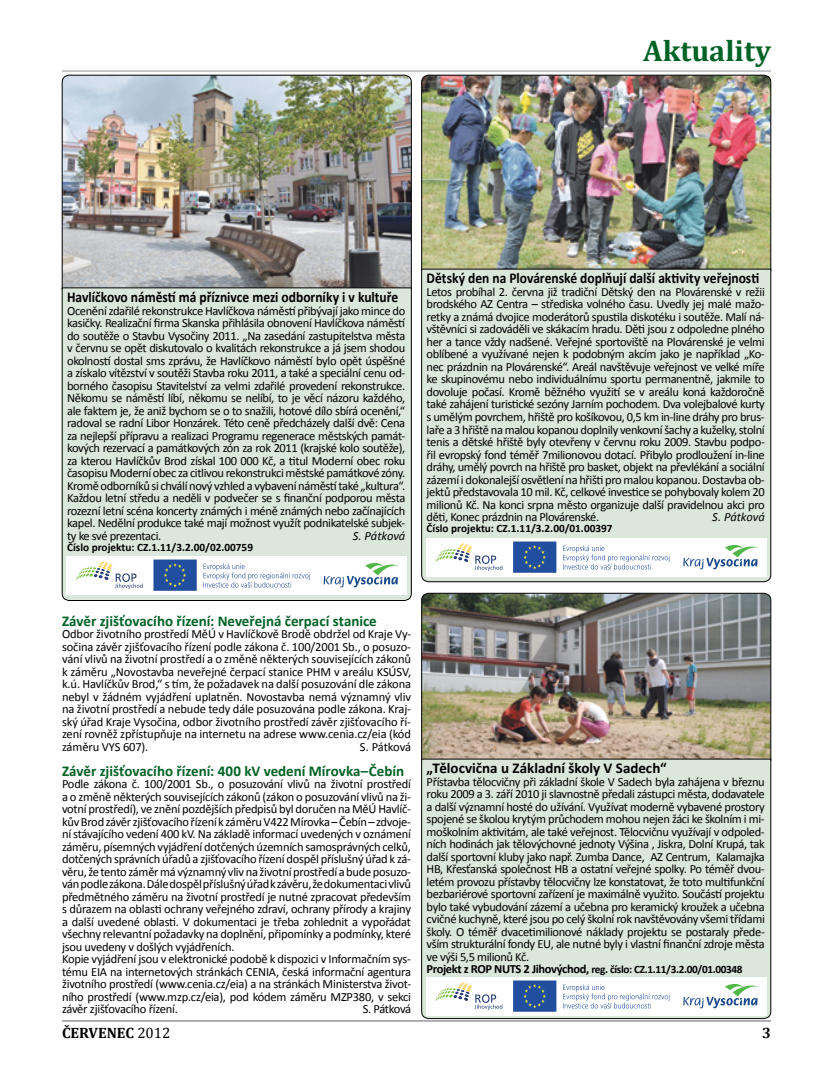
<style>
.page{position:relative;width:833px;height:1081px;background:#fff}
.page>*{position:absolute;margin:0;border:0;box-sizing:border-box;transform-origin:0 0}
.t1{font:700 30px "Cambria";color:#006225}
.t2{font:700 15px "Calibri";color:#000;scale:.9 1}
.t3{font:700 15px "Calibri";color:#006225}
.t4{font:700 15px "Calibri";color:#000}
.t5{font:700 15px "Cambria";color:#000}
.t6{font:12.5px/12.5px "Calibri";letter-spacing:-.02em;color:#000;text-align:justify}
.t7{font:italic 12.5px "Calibri";letter-spacing:-.005em;color:#000}
.t8{font:700 11.25px "Calibri";color:#000}
.t9{font:700 11.25px "Calibri";letter-spacing:-.03em;color:#000}
.s1{font-size:12.5px}
.s2{font-weight:400}
</style>
<div class="page">
<hr style="left:62px;top:71px;width:709px;height:1px;background:#939598">
<hr style="left:62px;top:1020px;width:709px;height:1px;background:#939598">
<img style="left:62px;top:75px;width:349px;height:212px">
<div style="left:62px;top:287px;width:349px;height:314px;background:#dce7db"></div>
<div style="left:67px;top:556px;width:340px;height:38px;background:#fff"></div>
<div style="left:153px;top:559px;width:44px;height:32px;background:#214e9e"></div>
<svg style="left:164px;top:563px;width:22px;height:24px"></svg>
<svg style="left:203px;top:563px;width:107px;height:24px"></svg>
<svg style="left:76px;top:561px;width:67px;height:28px"></svg>
<svg style="left:324px;top:563px;width:75px;height:24px"></svg>
<img style="left:421px;top:75px;width:350px;height:194px">
<div style="left:421px;top:269px;width:350px;height:313px;background:#dce7db"></div>
<div style="left:426px;top:538px;width:340px;height:38px;background:#fff"></div>
<div style="left:513px;top:541px;width:43px;height:32px;background:#214e9e"></div>
<svg style="left:523px;top:545px;width:23px;height:24px"></svg>
<svg style="left:563px;top:545px;width:106px;height:24px"></svg>
<svg style="left:435px;top:543px;width:67px;height:28px"></svg>
<svg style="left:683px;top:545px;width:76px;height:24px"></svg>
<img style="left:421px;top:593px;width:350px;height:166px">
<div style="left:421px;top:759px;width:350px;height:260px;background:#dce7db"></div>
<div style="left:426px;top:976px;width:340px;height:39px;background:#fff"></div>
<div style="left:513px;top:980px;width:43px;height:31px;background:#214e9e"></div>
<svg style="left:523px;top:984px;width:23px;height:24px"></svg>
<svg style="left:563px;top:984px;width:106px;height:24px"></svg>
<svg style="left:435px;top:982px;width:67px;height:28px"></svg>
<svg style="left:683px;top:984px;width:76px;height:24px"></svg>
<h1 class="t1" style="left:643px;top:32px;width:129px">Aktuality</h1>
<p class="t2" style="left:67px;top:288px;width:369px">Havlíčkovo náměstí má příznivce mezi odborníky i v kultuře</p>
<p class="t6" style="left:67px;top:304px;width:340px">Ocenění zdařilé rekonstrukce Havlíčkova náměstí přibývají jako mince do kasičky. Realizační firma Skanska přihlásila obnovení Havlíčkova náměstí do soutěže o Stavbu Vysočiny 2011. „Na zasedání zastupitelstva města v červnu se opět diskutovalo o kvalitách rekonstrukce a já jsem shodou okolností dostal sms zprávu, že Havlíčkovo náměstí bylo opět úspěšné a získalo vítězství v soutěži Stavba roku 2011, a také a speciální cenu od&shy;borného časopisu Stavitelství za velmi zdařilé provedení rekonstrukce.<br>Někomu se náměstí líbí, někomu se nelíbí, to je věcí názoru každého, ale faktem je, že aniž bychom se o to snažili, hotové dílo sbírá ocenění,“ radoval se radní Libor Honzárek. Této ceně předcházely další dvě: Cena za nejlepší přípravu a realizaci Programu regenerace městských památ&shy;kových rezervací a památkových zón za rok 2011 (krajské kolo soutěže), za kterou Havlíčkův Brod získal 100 000 Kč, a titul Moderní obec roku časopisu Moderní obec za citlivou rekonstrukci městské památkové zóny.<br>Kromě odborníků si chválí nový vzhled a vybavení náměstí také „kultura“.<br>Každou letní středu a neděli v podvečer se s finanční podporou města rozezní letní scéna koncerty známých i méně známých nebo začínajících kapel. Nedělní produkce také mají možnost využít podnikatelské subjek&shy;ty ke své prezentaci.</p>
<p class="t7" style="left:353px;top:528px;width:54px">S. Pátková</p>
<p class="t8" style="left:67px;top:540px;width:187px">Číslo projektu: CZ.1.11/3.2.00/02.00759</p>
<p class="t2" style="left:426px;top:269px;width:371px">Dětský den na Plovárenské doplňují další aktivity veřejnosti</p>
<p class="t6" style="left:426px;top:285px;width:340px">Letos probíhal 2. června již tradiční Dětský den na Plovárenské v režii brodského AZ Centra – střediska volného času. Uvedly jej malé mažo&shy;retky a známá dvojice moderátorů spustila diskotéku i soutěže. Malí ná&shy;vštěvníci si zadováděli ve skákacím hradu. Děti jsou z odpoledne plného her a tance vždy nadšené. Veřejné sportoviště na Plovárenské je velmi oblíbené a využívané nejen k podobným akcím jako je například „Ko&shy;nec prázdnin na Plovárenské“. Areál navštěvuje veřejnost ve velké míře ke skupinovému nebo individuálnímu sportu permanentně, jakmile to dovoluje počasí. Kromě běžného využití se v areálu koná každoročně také zahájení turistické sezóny Jarním pochodem. Dva volejbalové kurty s umělým povrchem, hřiště pro košíkovou, 0,5 km in-line dráhy pro brus&shy;laře a 3 hřiště na malou kopanou doplnily venkovní šachy a kuželky, stolní tenis a dětské hřiště byly otevřeny v červnu roku 2009. Stavbu podpo&shy;řil evropský fond téměř 7milionovou dotací. Přibylo prodloužení in-line dráhy, umělý povrch na hřiště pro basket, objekt na převlékání a sociální zázemí i dokonalejší osvětlení na hřišti pro malou kopanou. Dostavba ob&shy;jektů představovala 10 mil. Kč, celkové investice se pohybovaly kolem 20 milionů Kč. Na konci srpna město organizuje další pravidelnou akci pro děti, Konec prázdnin na Plovárenské.</p>
<p class="t7" style="left:712px;top:509px;width:54px">S. Pátková</p>
<p class="t8" style="left:426px;top:521px;width:187px">Číslo projektu: CZ.1.11/3.2.00/01.00397</p>
<p class="t3" style="left:62px;top:611px;width:316px">Závěr zjišťovacího řízení: Neveřejná čerpací stanice</p>
<p class="t6" style="left:62px;top:627px;width:351px">Odbor životního prostředí MěÚ v Havlíčkově Brodě obdržel od Kraje Vy&shy;sočina závěr zjišťovacího řízení podle zákona č. 100/2001 Sb., o posuzo&shy;vání vlivů na životní prostředí a o změně některých souvisejících zákonů k záměru „Novostavba neveřejné čerpací stanice PHM v areálu KSÚSV, k.ú. Havlíčkův Brod,“ s tím, že požadavek na další posuzování dle zákona nebyl v žádném vyjádření uplatněn. Novostavba nemá významný vliv na životní prostředí a nebude tedy dále posuzována podle zákona. Kraj&shy;ský úřad Kraje Vysočina, odbor životního prostředí závěr zjišťovacího ří&shy;zení rovněž zpřístupňuje na internetu na adrese www.cenia.cz/eia (kód záměru VYS 607).</p>
<p class="t6" style="left:360px;top:739px;width:53px">S. Pátková</p>
<p class="t3" style="left:62px;top:761px;width:344px">Závěr zjišťovacího řízení: 400 kV vedení Mírovka–Čebín</p>
<p class="t6" style="left:62px;top:777px;width:351px;text-align:left">Podle zákona č. 100/2001 Sb., o posuzování vlivů na životní prostředí a o změně některých souvisejících zákonů (zákon o posuzování vlivů na ži&shy;votní prostředí), ve znění pozdějších předpisů byl doručen na MěÚ Havlíč&shy;kův Brod závěr zjišťovacího řízení k záměru V422 Mírovka – Čebín – zdvoje&shy;ní stávajícího vedení 400 kV. Na základě informací uvedených v oznámení záměru, písemných vyjádření dotčených územních samosprávných celků, dotčených správních úřadů a zjišťovacího řízení dospěl příslušný úřad k zá&shy;věru, že tento záměr má významný vliv na životní prostředí a bude posuzo&shy;ván podle zákona. Dále dospěl příslušný úřad k závěru, že dokumentaci vlivů předmětného záměru na životní prostředí je nutné zpracovat především s důrazem na oblasti ochrany veřejného zdraví, ochrany přírody a krajiny a další uvedené oblasti. V dokumentaci je třeba zohlednit a vypořádat všechny relevantní požadavky na doplnění, připomínky a podmínky, které jsou uvedeny v došlých vyjádřeních.<br>Kopie vyjádření jsou v elektronické podobě k dispozici v Informačním sys&shy;tému EIA na internetových stránkách CENIA, česká informační agentura životního prostředí (www.cenia.cz/eia) a na stránkách Ministerstva život&shy;ního prostředí (www.mzp.cz/eia), pod kódem záměru MZP380, v sekci závěr zjišťovacího řízení.</p>
<p class="t6" style="left:363px;top:1002px;width:50px">S. Pátková</p>
<p class="t4" style="left:426px;top:759px;width:241px">„Tělocvična u Základní školy V Sadech“</p>
<p class="t6" style="left:426px;top:775px;width:340px">Přístavba tělocvičny při základní škole V Sadech byla zahájena v březnu roku 2009 a 3. září 2010 ji slavnostně předali zástupci města, dodavatele a další významní hosté do užívání. Využívat moderně vybavené prostory spojené se školou krytým průchodem mohou nejen žáci ke školním i mi&shy;moškolním aktivitám, ale také veřejnost. Tělocvičnu využívají v odpoled&shy;ních hodinách jak tělovýchovné jednoty Výšina , Jiskra, Dolní Krupá, tak další sportovní kluby jako např. Zumba Dance, AZ Centrum, Kalamajka HB, Křesťanská společnost HB a ostatní veřejné spolky. Po téměř dvou&shy;letém provozu přístavby tělocvičny lze konstatovat, že toto multifunkční bezbariérové sportovní zařízení je maximálně využito. Součástí projektu bylo také vybudování zázemí a učebna pro keramický kroužek a učebna cvičné kuchyně, které jsou po celý školní rok navštěvovány všemi třídami školy. O téměř dvacetimilionové náklady projektu se postaraly přede&shy;vším strukturální fondy EU, ale nutné byly i vlastní finanční zdroje města ve výši 5,5 milionů Kč.</p>
<p class="t9" style="left:426px;top:963px;width:317px"><span class="s1">Projekt z ROP NUTS 2 Jihovýchod,</span> reg. číslo: CZ.1.11/3.2.00/01.00348</p>
<p class="t5" style="left:62px;top:1024px;width:110px">ČERVENEC <span class="s2">2012</span></p>
<p class="t5" style="left:762px;top:1024px;width:10px">3</p>
</div>
